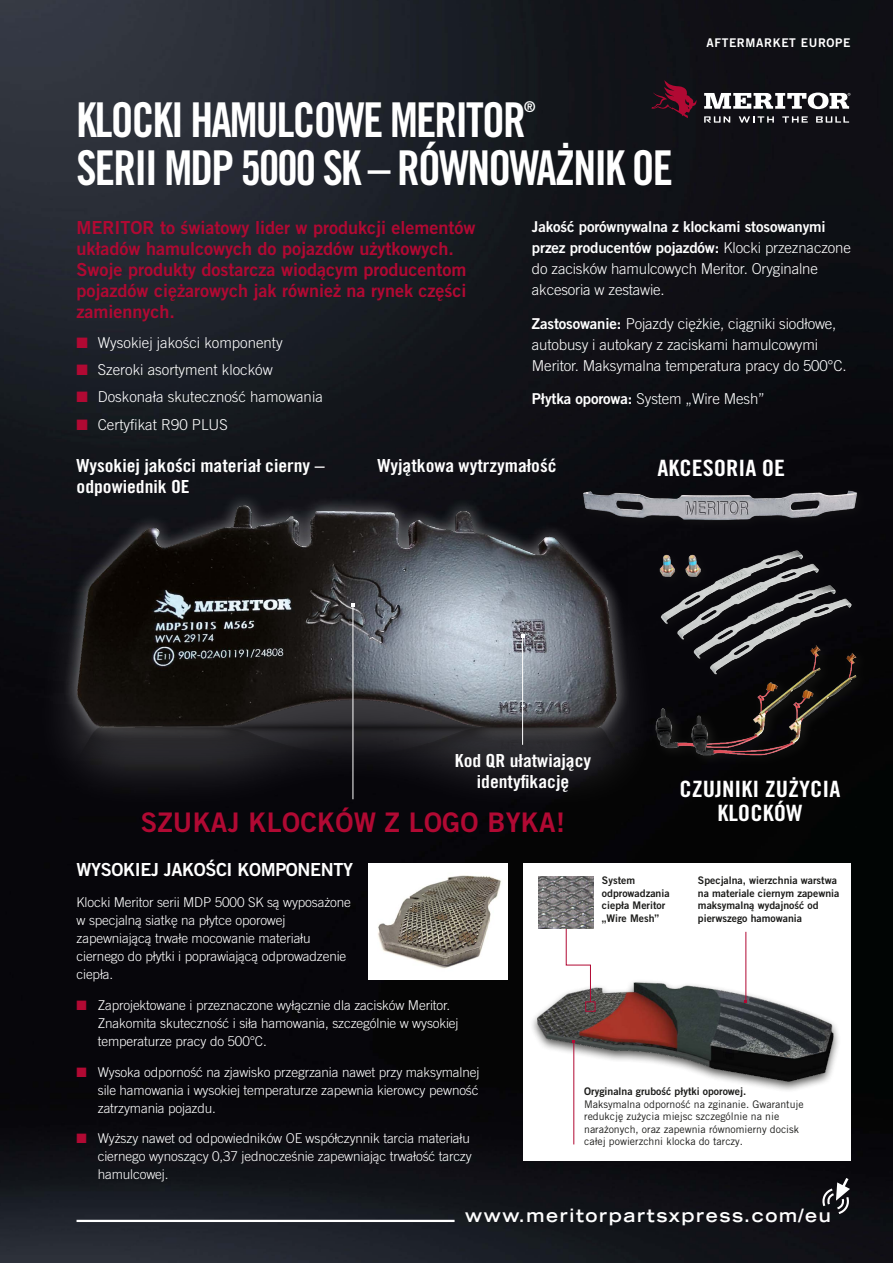
<style>
.page{position:relative;width:893px;height:1263px;background:#fff}
.page>*{position:absolute;margin:0;border:0;box-sizing:border-box;transform-origin:0 0}
.t1{font:48px "Trade Gothic LT Pro Bd Cn 20";letter-spacing:-.04em;color:#fff;scale:.95 1}
.t2{font:27px "Trade Gothic LT Pro Bd 2";letter-spacing:.01em;color:#b10933}
.t3{font:22.5px/24px "Trade Gothic LT Pro Bd Cn 20";color:#fff;text-align:center;scale:1.1 1}
.t4{font:18px/21px "Trade Gothic LT Pro Bd 2";color:#b10933}
.t5{font:18px/21px "Trade Gothic LT Pro Bd Cn 20";color:#fff;text-align:center;scale:1.1 1}
.t6{font:700 expanded 18px "Trade Gothic LT Std";letter-spacing:.09em;color:#fff}
.t7{font:18px "Trade Gothic LT Pro Bd 2";letter-spacing:-.02em;color:#fff}
.t8{font:300 15px/21px "Trade Gothic LT Pro";letter-spacing:-.01em;color:#fff}
.t9{font:15px/21px "Trade Gothic LT Pro Bd 2";letter-spacing:-.01em;color:#fff}
.t10{font:14.85px "Trade Gothic LT Pro Bd Cn 20";color:#fff;scale:.95 1}
.t11{font:300 13.5px/18px "Trade Gothic LT Pro";letter-spacing:-.01em;color:#fff}
.t12{font:12px "Trade Gothic LT Pro Bd 2";letter-spacing:.05em;color:#fff}
.t13{font:10.5px/12.6px "Trade Gothic LT Pro Bd 2";color:#1d1d1b}
.t14{font:10.5px/12.6px "Trade Gothic LT Pro";color:#1d1d1b}
.s1{color:#b10933}
.s2{font-family:"Trade Gothic LT Pro";font-weight:300}
.s3{font-family:"Trade Gothic LT Pro Bd 2";font-weight:400}
</style>
<div class="page">
<img style="left:0;top:0;width:893px;height:1263px">
<div style="left:523px;top:863px;width:328px;height:298px;background:#fff"></div>
<hr style="left:77px;top:1220px;width:378px;height:2px;background:#fff">
<svg style="left:820px;top:1178px;width:31px;height:37px"></svg>
<svg style="left:651px;top:80px;width:46px;height:38px;background:#420f20"></svg>
<svg style="left:704px;top:116px;width:26px;height:7px"></svg>
<svg style="left:739px;top:116px;width:35px;height:7px"></svg>
<svg style="left:782px;top:116px;width:26px;height:7px"></svg>
<svg style="left:816px;top:116px;width:33px;height:7px"></svg>
<svg style="left:704px;top:93px;width:146px;height:16px"></svg>
<div style="left:530px;top:979px;width:311px;height:114px;background:#1d1d1b;opacity:.75"></div>
<img style="left:537px;top:963px;width:304px;height:134px">
<svg style="left:565px;top:928px;width:26px;height:75px"></svg>
<div style="left:585px;top:1001px;width:10px;height:10px;border:1px solid #b10933"></div>
<hr style="left:745px;top:932px;width:1px;height:69px;background:#b10933">
<hr style="left:573px;top:1041px;width:1px;height:103px;background:#b10933">
<div style="left:368px;top:863px;width:139px;height:117px;background:#fff"></div>
<img style="left:378px;top:875px;width:123px;height:93px">
<img style="left:538px;top:876px;width:56px;height:52px">
<img style="left:627px;top:482px;width:236px;height:43px">
<img style="left:662px;top:525px;width:216px;height:110px">
<img style="left:662px;top:635px;width:218px;height:135px">
<div style="left:32px;top:501px;width:630px;height:312px;background:#08070c"></div>
<img style="left:71px;top:481px;width:556px;height:263px">
<img style="left:72px;top:534px;width:556px;height:265px">
<hr style="left:353px;top:605px;width:1px;height:194px;background:#fff">
<hr style="left:522px;top:636px;width:1px;height:109px;background:#fff">
<p class="t12" style="left:707px;top:35px;width:145px">AFTERMARKET EUROPE</p>
<h1 class="t1" style="left:77px;top:90px;width:475px">KLOCKI HAMULCOWE MERITOR</h1>
<p class="t10" style="left:524px;top:97px;width:13px">®</p>
<h1 class="t1" style="left:77px;top:138px;width:629px">SERII MDP 5000 SK – RÓWNOWAŻNIK OE</h1>
<h3 class="t4" style="left:77px;top:217px;width:400px">MERITOR to światowy lider w produkcji elementów układów hamulcowych do pojazdów użytkowych.<br>Swoje produkty dostarcza wiodącym producentom pojazdów ciężarowych jak również na rynek części zamiennych.</h3>
<p class="t8" style="left:77px;top:332px;width:208px"><span class="s1">■</span> Wysokiej jakości komponenty</p>
<p class="t8" style="left:77px;top:359px;width:198px"><span class="s1">■</span> Szeroki asortyment klocków</p>
<p class="t8" style="left:77px;top:386px;width:248px"><span class="s1">■</span> Doskonała skuteczność hamowania</p>
<p class="t8" style="left:77px;top:414px;width:153px"><span class="s1">■</span> Certyfikat R90 PLUS</p>
<p class="t9" style="left:532px;top:216px;width:320px">Jakość porównywalna z klockami stosowanymi przez producentów pojazdów: <span class="s2">Klocki przeznaczone</span></p>
<p class="t8" style="left:532px;top:258px;width:287px">do zacisków hamulcowych Meritor. Oryginalne akcesoria w zestawie.</p>
<p class="t8" style="left:532px;top:313px;width:316px"><span class="s3">Zastosowanie:</span> Pojazdy ciężkie, ciągniki siodłowe, autobusy i autokary z zaciskami hamulcowymi<br>Meritor. Maksymalna temperatura pracy do 500°C.</p>
<p class="t8" style="left:532px;top:388px;width:234px"><span class="s3">Płytka oporowa:</span> System „Wire Mesh”</p>
<h3 class="t5" style="left:77px;top:455px;width:227px">Wysokiej jakości materiał cierny –</h3>
<h3 class="t5" style="left:378px;top:455px;width:164px">Wyjątkowa wytrzymałość</h3>
<h3 class="t5" style="left:77px;top:476px;width:104px">odpowiednik OE</h3>
<h3 class="t3" style="left:657px;top:455px;width:118px">AKCESORIA OE</h3>
<h3 class="t5" style="left:455px;top:749px;width:125px">Kod QR ułatwiający identyfikację</h3>
<h2 class="t2" style="left:141px;top:805px;width:426px">SZUKAJ KLOCKÓW Z LOGO BYKA!</h2>
<h3 class="t3" style="left:680px;top:776px;width:148px">CZUJNIKI ZUŻYCIA<br>KLOCKÓW</h3>
<h3 class="t7" style="left:77px;top:859px;width:278px">WYSOKIEJ JAKOŚCI KOMPONENTY</h3>
<p class="t11" style="left:77px;top:893px;width:276px">Klocki Meritor serii MDP 5000 SK są wyposażone w specjalną siatkę na płytce oporowej zapewniającą trwałe mocowanie materiału ciernego do płytki i poprawiającą odprowadzenie ciepła.</p>
<p class="t11" style="left:98px;top:996px;width:362px;text-indent:-21px"><span class="s1">■</span> Zaprojektowane i przeznaczone wyłącznie dla zacisków Meritor.<br>Znakomita skuteczność i siła hamowania, szczególnie w wysokiej temperaturze pracy do 500°C.</p>
<p class="t11" style="left:98px;top:1062px;width:383px;text-align:justify;text-indent:-21px"><span class="s1">■</span> Wysoka odporność na zjawisko przegrzania nawet przy maksymalnej sile hamowania i wysokiej temperaturze zapewnia kierowcy pewność zatrzymania pojazdu.</p>
<p class="t11" style="left:98px;top:1129px;width:376px;text-indent:-21px"><span class="s1">■</span> Wyższy nawet od odpowiedników OE współczynnik tarcia materiału ciernego wynoszący 0,37 jednocześnie zapewniając trwałość tarczy hamulcowej.</p>
<h3 class="t6" style="left:465px;top:1203px;width:367px">www.meritorpartsxpress.com/eu</h3>
<p class="t13" style="left:602px;top:874px;width:69px">System odprowadzania ciepła Meritor „Wire Mesh”</p>
<p class="t13" style="left:698px;top:874px;width:143px">Specjalna, wierzchnia warstwa na materiale ciernym zapewnia maksymalną wydajność od pierwszego hamowania</p>
<p class="t13" style="left:584px;top:1085px;width:164px">Oryginalna grubość płytki oporowej.</p>
<p class="t14" style="left:584px;top:1097px;width:221px">Maksymalna odporność na zginanie. Gwarantuje redukcję zużycia miejsc szczególnie na nie narażonych, oraz zapewnia równomierny docisk całej powierzchni klocka do tarczy.</p>
</div>
